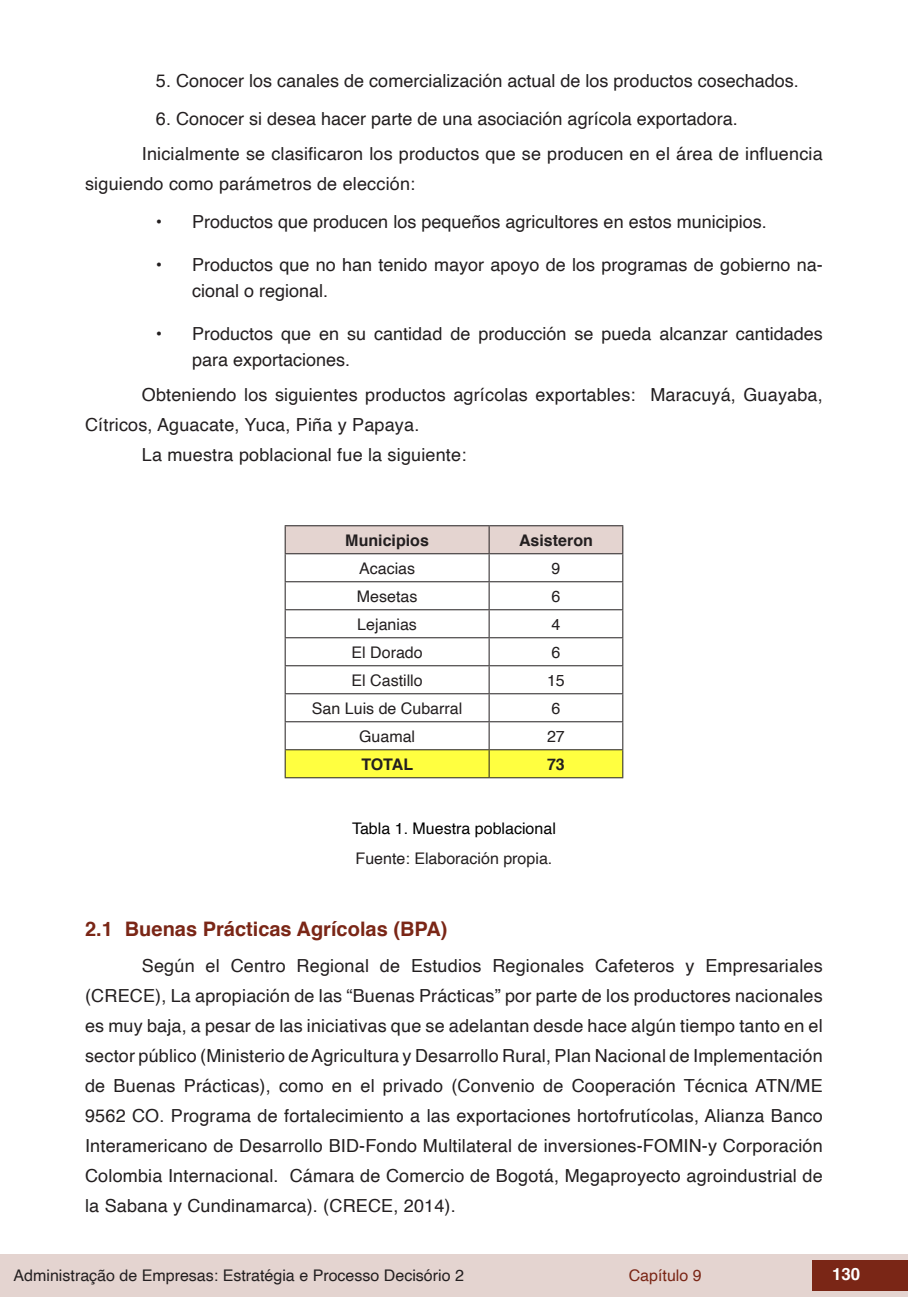
<style>
.page{position:relative;width:908px;height:1304px;background:#fff}
.page>*{position:absolute;margin:0;border:0;box-sizing:border-box;transform-origin:0 0}
.t1{font:700 20px "Helvetica";color:#7a2616}
.txt{font:18px/30px "Helvetica";letter-spacing:.01em;color:#231f20}
.lista_simples{font:18px "Helvetica";color:#231f20}
.t2{font:700 16.8px "Helvetica";color:#fff}
.fonte_tab_gra_imag{font:16px "Helvetica";color:#231f20}
.tab_txt_centro{font:16px "Helvetica";color:#231f20}
.tab_txt_centro-2{font:700 16px "Helvetica";color:#231f20}
.info_tab_graf_imag{font:16px "Helvetica";color:#000}
.t3{font:16px "Helvetica";color:#7a2616}
</style>
<div class="page">
<div style="left:0;top:1254px;width:906px;height:43px;background:#e4d4d0"></div>
<div style="left:812px;top:1261px;width:95px;height:30px;background:#7a2616"></div>
<hr style="left:284px;top:525px;width:205px;height:1px;background:#231f20">
<hr style="left:489px;top:525px;width:134px;height:1px;background:#231f20">
<svg style="left:284px;top:526px;width:339px;height:251px"></svg>
<hr style="left:284px;top:777px;width:205px;height:1px;background:#231f20">
<hr style="left:489px;top:777px;width:134px;height:1px;background:#231f20">
<p class="lista_simples" style="left:156px;top:67px;width:644px">5. Conocer los canales de comercialización actual de los productos cosechados.</p>
<p class="lista_simples" style="left:156px;top:104px;width:583px">6. Conocer si desea hacer parte de una asociación agrícola exportadora.</p>
<p class="txt" style="left:85px;top:139px;width:738px;text-indent:57px">Inicialmente se clasificaron los productos que se producen en el área de influencia siguiendo como parámetros de elección:</p>
<p class="txt" style="left:156px;top:207px;width:612px">• Productos que producen los pequeños agricultores en estos municipios.</p>
<p class="txt" style="left:192px;top:252px;width:632px;line-height:26px;text-indent:-36px">• Productos que no han tenido mayor apoyo de los programas de gobierno na&shy;cional o regional.</p>
<p class="txt" style="left:192px;top:321px;width:632px;line-height:26px;text-indent:-36px">• Productos que en su cantidad de producción se pueda alcanzar cantidades para exportaciones.</p>
<p class="txt" style="left:85px;top:380px;width:738px;text-indent:57px">Obteniendo los siguientes productos agrícolas exportables: Maracuyá, Guayaba,<br>Cítricos, Aguacate, Yuca, Piña y Papaya.</p>
<p class="txt" style="left:142px;top:440px;width:326px">La muestra poblacional fue la siguiente:</p>
<p class="tab_txt_centro-2" style="left:345px;top:527px;width:85px">Municipios</p>
<p class="tab_txt_centro-2" style="left:519px;top:527px;width:75px">Asisteron</p>
<p class="tab_txt_centro" style="left:359px;top:556px;width:58px">Acacias</p>
<p class="tab_txt_centro" style="left:551px;top:556px;width:10px">9</p>
<p class="tab_txt_centro" style="left:357px;top:584px;width:62px">Mesetas</p>
<p class="tab_txt_centro" style="left:551px;top:584px;width:10px">6</p>
<p class="tab_txt_centro" style="left:357px;top:612px;width:61px">Lejanias</p>
<p class="tab_txt_centro" style="left:551px;top:612px;width:10px">4</p>
<p class="tab_txt_centro" style="left:351px;top:640px;width:73px">El Dorado</p>
<p class="tab_txt_centro" style="left:551px;top:640px;width:10px">6</p>
<p class="tab_txt_centro" style="left:351px;top:668px;width:73px">El Castillo</p>
<p class="tab_txt_centro" style="left:547px;top:668px;width:19px">15</p>
<p class="tab_txt_centro" style="left:312px;top:696px;width:152px">San Luis de Cubarral</p>
<p class="tab_txt_centro" style="left:551px;top:696px;width:10px">6</p>
<p class="tab_txt_centro" style="left:359px;top:724px;width:58px">Guamal</p>
<p class="tab_txt_centro" style="left:547px;top:724px;width:19px">27</p>
<p class="tab_txt_centro-2" style="left:361px;top:751px;width:53px">TOTAL</p>
<p class="tab_txt_centro-2" style="left:547px;top:751px;width:19px">73</p>
<p class="info_tab_graf_imag" style="left:352px;top:816px;width:205px">Tabla 1. Muestra poblacional</p>
<p class="fonte_tab_gra_imag" style="left:355px;top:846px;width:198px">Fuente: Elaboración propia.</p>
<p class="t1" style="left:85px;top:913px;width:364px">2.1 Buenas Prácticas Agrícolas (BPA)</p>
<p class="txt" style="left:85px;top:951px;width:738px;text-align:justify;text-indent:57px">Según el Centro Regional de Estudios Regionales Cafeteros y Empresariales (CRECE), La apropiación de las “Buenas Prácticas” por parte de los productores nacionales es muy baja, a pesar de las iniciativas que se adelantan desde hace algún tiempo tanto en el sector público (Ministerio de Agricultura y Desarrollo Rural, Plan Nacional de Implementación de Buenas Prácticas), como en el privado (Convenio de Cooperación Técnica ATN/ME 9562 CO. Programa de fortalecimiento a las exportaciones hortofrutícolas, Alianza Banco Interamericano de Desarrollo BID-Fondo Multilateral de inversiones-FOMIN-y Corporación Colombia Internacional. Cámara de Comercio de Bogotá, Megaproyecto agroindustrial de la Sabana y Cundinamarca). (CRECE, 2014).</p>
<p class="fonte_tab_gra_imag" style="left:14px;top:1263px;width:451px">Administração de Empresas: Estratégia e Processo Decisório 2</p>
<p class="t3" style="left:628px;top:1263px;width:74px">Capítulo 9</p>
<p class="t2" style="left:831px;top:1261px;width:30px">130</p>
</div>
